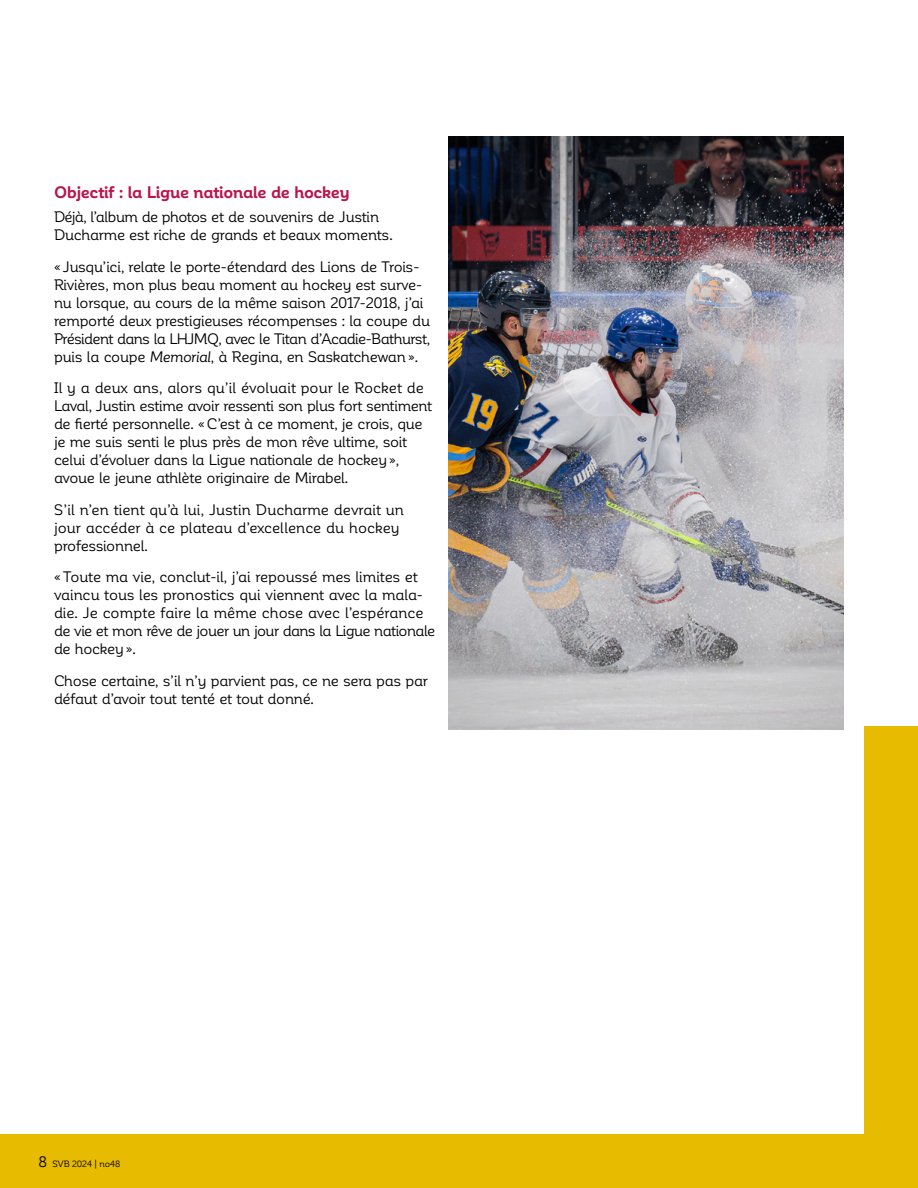
<style>
.page{position:relative;width:918px;height:1188px;background:#fff}
.page>*{position:absolute;margin:0;border:0;box-sizing:border-box;transform-origin:0 0}
.t1{font:700 16.5px "Corporative Alt";letter-spacing:-.02em;color:#ba144d}
.t2{font:15px/18px "Corporative Alt";letter-spacing:-.02em;color:#000}
.t3{font:9px "Corporative Alt";letter-spacing:-.005em;color:#000}
.s1{font-style:italic}
.s2{font-size:15px}
</style>
<div class="page">
<img style="left:449px;top:136px;width:395px;height:594px">
<div style="left:0;top:1134px;width:918px;height:54px;background:#e7bb00"></div>
<div style="left:864px;top:727px;width:54px;height:407px;background:#e7bb00"></div>
<p class="t1" style="left:54px;top:183px;width:297px">Objectif : la Ligue nationale de hockey</p>
<p class="t2" style="left:54px;top:208px;width:340px">Déjà, l’album de photos et de souvenirs de Justin<br>Ducharme est riche de grands et beaux moments.</p>
<p class="t2" style="left:54px;top:258px;width:378px">« Jusqu’ici, relate le porte-étendard des Lions de Trois-Rivières, mon plus beau moment au hockey est surve&shy;nu lorsque, au cours de la même saison 2017-2018, j’ai remporté deux prestigieuses récompenses : la coupe du Président dans la LHJMQ, avec le Titan d’Acadie-Bathurst, puis la coupe <span class="s1">Memorial</span>, à Regina, en Saskatchewan».</p>
<p class="t2" style="left:54px;top:379px;width:380px">Il y a deux ans, alors qu’il évoluait pour le Rocket de Laval, Justin estime avoir ressenti son plus fort sentiment de fierté personnelle. «C’est à ce moment, je crois, que je me suis senti le plus près de mon rêve ultime, soit celui d’évoluer dans la Ligue nationale de hockey», avoue le jeune athlète originaire de Mirabel.</p>
<p class="t2" style="left:54px;top:501px;width:352px">S’il n’en tient qu’à lui, Justin Ducharme devrait un jour accéder à ce plateau d’excellence du hockey professionnel.</p>
<p class="t2" style="left:54px;top:568px;width:383px">« Toute ma vie, conclut-il, j’ai repoussé mes limites et vaincu tous les pronostics qui viennent avec la mala&shy;die. Je compte faire la même chose avec l’espérance de vie et mon rêve de jouer un jour dans la Ligue nationale de hockey».</p>
<p class="t2" style="left:54px;top:672px;width:375px">Chose certaine, s’il n’y parvient pas, ce ne sera pas par défaut d’avoir tout tenté et tout donné.</p>
<p class="t3" style="left:39px;top:1159px;width:83px"><span class="s2">8</span> SVB 2024 | no48</p>
</div>
